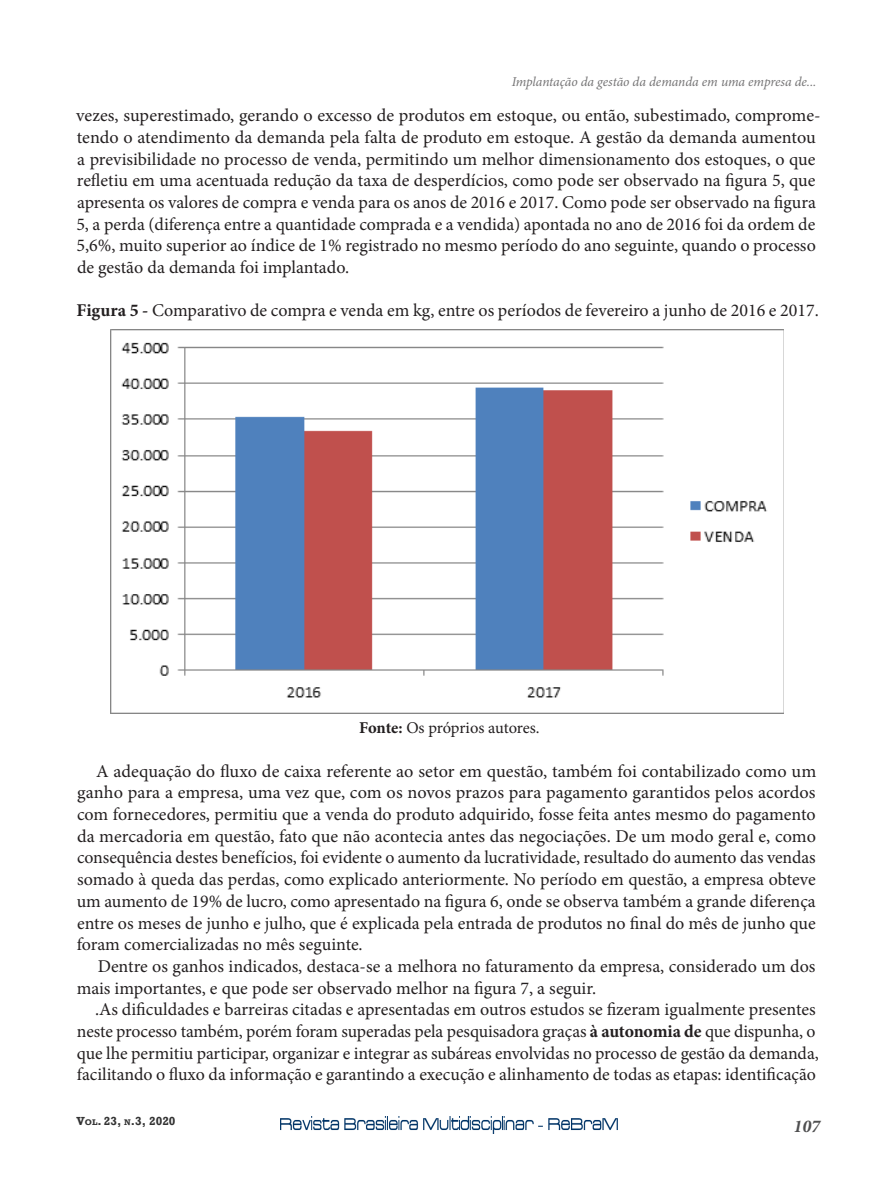
<style>
.page{position:relative;width:893px;height:1191px;background:#fff}
.page>*{position:absolute;margin:0;border:0;box-sizing:border-box;transform-origin:0 0}
.t1{font:18px/21.8px "Minion Pro";color:#231f20}
.t2{font:italic 700 18px "Minion Pro";color:#4f4f50}
.t3{font:16.5px "Minion Pro";letter-spacing:-.01em;color:#231f20}
.t4{font:italic 13.5px "Minion Pro";letter-spacing:-.005em;color:#757475}
.t5{font:700 12px "Rockwell";color:#333}
.s1{font-weight:700}
.s2{font-size:8.4px}
</style>
<div class="page">
<img style="left:280px;top:1116px;width:338px;height:17px">
<img style="left:110px;top:329px;width:673px;height:384px">
<p class="t4" style="left:512px;top:73px;width:306px">Implantação da gestão da demanda em uma empresa de...</p>
<p class="t1" style="left:76px;top:105px;width:746px">vezes, superestimado, gerando o excesso de produtos em estoque, ou então, subestimado, comprome&shy;tendo o atendimento da demanda pela falta de produto em estoque. A gestão da demanda aumentou a previsibilidade no processo de venda, permitindo um melhor dimensionamento dos estoques, o que refletiu em uma acentuada redução da taxa de desperdícios, como pode ser observado na figura 5, que apresenta os valores de compra e venda para os anos de 2016 e 2017. Como pode ser observado na figura 5, a perda (diferença entre a quantidade comprada e a vendida) apontada no ano de 2016 foi da ordem de 5,6%, muito superior ao índice de 1% registrado no mesmo período do ano seguinte, quando o processo de gestão da demanda foi implantado.</p>
<p class="t1" style="left:77px;top:300px;width:744px"><span class="s1">Figura 5 -</span> Comparativo de compra e venda em kg, entre os períodos de fevereiro a junho de 2016 e 2017.</p>
<p class="t3" style="left:359px;top:717px;width:182px"><span class="s1">Fonte:</span> Os próprios autores.</p>
<p class="t1" style="left:77px;top:760px;width:741px;text-align:justify;text-indent:19px">A adequação do fluxo de caixa referente ao setor em questão, também foi contabilizado como um ganho para a empresa, uma vez que, com os novos prazos para pagamento garantidos pelos acordos com fornecedores, permitiu que a venda do produto adquirido, fosse feita antes mesmo do pagamento da mercadoria em questão, fato que não acontecia antes das negociações. De um modo geral e, como consequência destes benefícios, foi evidente o aumento da lucratividade, resultado do aumento das vendas somado à queda das perdas, como explicado anteriormente. No período em questão, a empresa obteve um aumento de 19% de lucro, como apresentado na figura 6, onde se observa também a grande diferença entre os meses de junho e julho, que é explicada pela entrada de produtos no final do mês de junho que foram comercializadas no mês seguinte.</p>
<p class="t1" style="left:77px;top:955px;width:740px;text-indent:21px">Dentre os ganhos indicados, destaca-se a melhora no faturamento da empresa, considerado um dos mais importantes, e que pode ser observado melhor na figura 7, a seguir.</p>
<p class="t1" style="left:77px;top:998px;width:744px;text-indent:18px">.As dificuldades e barreiras citadas e apresentadas em outros estudos se fizeram igualmente presentes neste processo também, porém foram superadas pela pesquisadora graças <span class="s1">à autonomia de</span> que dispunha, o que lhe permitiu participar, organizar e integrar as subáreas envolvidas no processo de gestão da demanda, facilitando o fluxo da informação e garantindo a execução e alinhamento de todas as etapas: identificação</p>
<p class="t5" style="left:76px;top:1113px;width:101px">V<span class="s2">ol</span>. 23, <span class="s2">n</span>.3, 2020</p>
<p class="t2" style="left:793px;top:1113px;width:28px">107</p>
</div>
